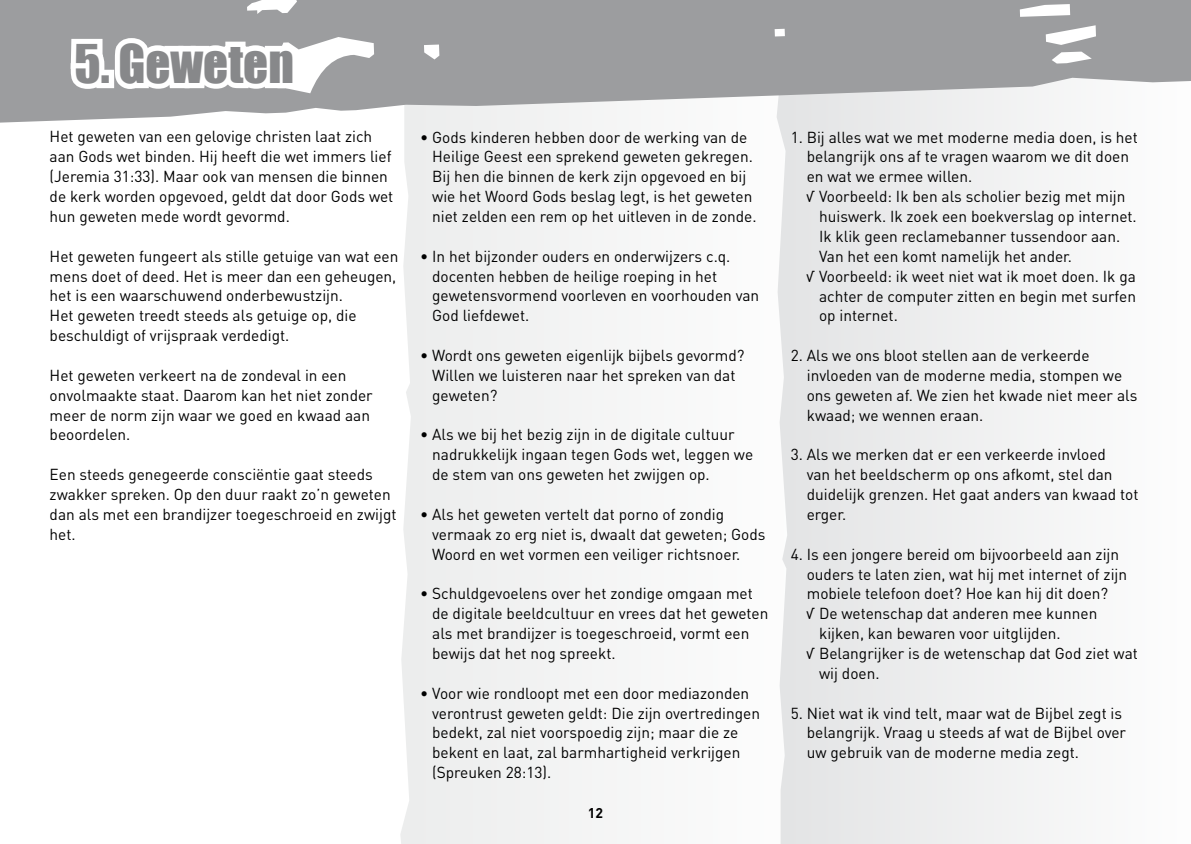
<style>
.page{position:relative;width:1191px;height:844px;background:#fff}
.page>*{position:absolute;margin:0;border:0;box-sizing:border-box;transform-origin:0 0}
.t1{font:49px "Impact";color:#87888a}
.t2{font:15.75px/19.8px "DIN";color:#000}
.t3{font:700 14px "DIN";color:#000}
</style>
<div class="page">
<div style="left:400px;top:123px;width:204px;height:720px;background:#f0f1f1"></div>
<div style="left:777px;top:123px;width:277px;height:720px;background:#eceded"></div>
<svg style="left:0;top:0;width:1191px;height:123px;fill:#9c9d9f"></svg>
<svg style="left:65px;top:0;width:238px;height:123px"></svg>
<h1 class="t1" style="left:74px;top:26px;width:221px">5. GEWETEN</h1>
<p class="t2" style="left:50px;top:127px;width:345px">Het geweten van een gelovige christen laat zich aan Gods wet binden. Hij heeft die wet immers lief (Jeremia 31:33). Maar ook van mensen die binnen de kerk worden opgevoed, geldt dat door Gods wet hun geweten mede wordt gevormd.</p>
<p class="t2" style="left:50px;top:246px;width:350px">Het geweten fungeert als stille getuige van wat een mens doet of deed. Het is meer dan een geheugen, het is een waarschuwend onderbewustzijn.<br>Het geweten treedt steeds als getuige op, die beschuldigt of vrijspraak verdedigt.</p>
<p class="t2" style="left:50px;top:365px;width:325px">Het geweten verkeert na de zondeval in een onvolmaakte staat. Daarom kan het niet zonder meer de norm zijn waar we goed en kwaad aan beoordelen.</p>
<p class="t2" style="left:50px;top:464px;width:348px">Een steeds genegeerde consciëntie gaat steeds zwakker spreken. Op den duur raakt zo’n geweten dan als met een brandijzer toegeschroeid en zwijgt het.</p>
<p class="t2" style="left:432px;top:127px;width:326px;text-indent:-12px">• Gods kinderen hebben door de werking van de Heilige Geest een sprekend geweten gekregen.<br>Bij hen die binnen de kerk zijn opgevoed en bij wie het Woord Gods beslag legt, is het geweten niet zelden een rem op het uitleven in de zonde.</p>
<p class="t2" style="left:432px;top:246px;width:328px;text-indent:-12px">• In het bijzonder ouders en onderwijzers c.q. docenten hebben de heilige roeping in het gewetensvormend voorleven en voorhouden van God liefdewet.</p>
<p class="t2" style="left:432px;top:345px;width:314px;text-indent:-12px">• Wordt ons geweten eigenlijk bijbels gevormd?<br>Willen we luisteren naar het spreken van dat geweten?</p>
<p class="t2" style="left:432px;top:424px;width:322px;text-indent:-12px">• Als we bij het bezig zijn in de digitale cultuur nadrukkelijk ingaan tegen Gods wet, leggen we de stem van ons geweten het zwijgen op.</p>
<p class="t2" style="left:432px;top:504px;width:335px;text-indent:-12px">• Als het geweten vertelt dat porno of zondig vermaak zo erg niet is, dwaalt dat geweten; Gods<br>Woord en wet vormen een veiliger richtsnoer.</p>
<p class="t2" style="left:432px;top:583px;width:338px;text-indent:-12px">• Schuldgevoelens over het zondige omgaan met de digitale beeldcultuur en vrees dat het geweten als met brandijzer is toegeschroeid, vormt een bewijs dat het nog spreekt.</p>
<p class="t2" style="left:432px;top:682px;width:329px;text-indent:-12px">• Voor wie rondloopt met een door mediazonden verontrust geweten geldt: Die zijn overtredingen bedekt, zal niet voorspoedig zijn; maar die ze bekent en laat, zal barmhartigheid verkrijgen (Spreuken 28:13).</p>
<p class="t3" style="left:588px;top:803px;width:17px">12</p>
<p class="t2" style="left:790px;top:127px;width:349px">1. Bij alles wat we met moderne media doen, is het</p>
<p class="t2" style="left:806px;top:146px;width:324px">belangrijk ons af te vragen waarom we dit doen</p>
<p class="t2" style="left:806px;top:166px;width:167px">en wat we ermee willen.</p>
<p class="t2" style="left:806px;top:186px;width:320px">√ Voorbeeld: Ik ben als scholier bezig met mijn</p>
<p class="t2" style="left:819px;top:206px;width:319px">huiswerk. Ik zoek een boekverslag op internet.</p>
<p class="t2" style="left:819px;top:226px;width:303px">Ik klik geen reclamebanner tussendoor aan.</p>
<p class="t2" style="left:819px;top:246px;width:254px">Van het een komt namelijk het ander.</p>
<p class="t2" style="left:806px;top:266px;width:331px">√ Voorbeeld: ik weet niet wat ik moet doen. Ik ga</p>
<p class="t2" style="left:819px;top:285px;width:318px">achter de computer zitten en begin met surfen</p>
<p class="t2" style="left:819px;top:305px;width:80px">op internet.</p>
<p class="t2" style="left:806px;top:345px;width:332px;text-indent:-16px">2. Als we ons bloot stellen aan de verkeerde invloeden van de moderne media, stompen we ons geweten af. We zien het kwade niet meer als kwaad; we wennen eraan.</p>
<p class="t2" style="left:806px;top:444px;width:333px;text-indent:-16px">3. Als we merken dat er een verkeerde invloed<br>van het beeldscherm op ons afkomt, stel dan duidelijk grenzen. Het gaat anders van kwaad tot erger.</p>
<p class="t2" style="left:790px;top:543px;width:330px">4. Is een jongere bereid om bijvoorbeeld aan zijn</p>
<p class="t2" style="left:806px;top:563px;width:322px">ouders te laten zien, wat hij met internet of zijn</p>
<p class="t2" style="left:806px;top:583px;width:303px">mobiele telefoon doet? Hoe kan hij dit doen?</p>
<p class="t2" style="left:806px;top:603px;width:292px">√ De wetenschap dat anderen mee kunnen</p>
<p class="t2" style="left:819px;top:623px;width:243px">kijken, kan bewaren voor uitglijden.</p>
<p class="t2" style="left:806px;top:643px;width:333px">√ Belangrijker is de wetenschap dat God ziet wat</p>
<p class="t2" style="left:819px;top:662px;width:62px">wij doen.</p>
<p class="t2" style="left:806px;top:702px;width:321px;text-indent:-16px">5. Niet wat ik vind telt, maar wat de Bijbel zegt is belangrijk. Vraag u steeds af wat de Bijbel over uw gebruik van de moderne media zegt.</p>
</div>
